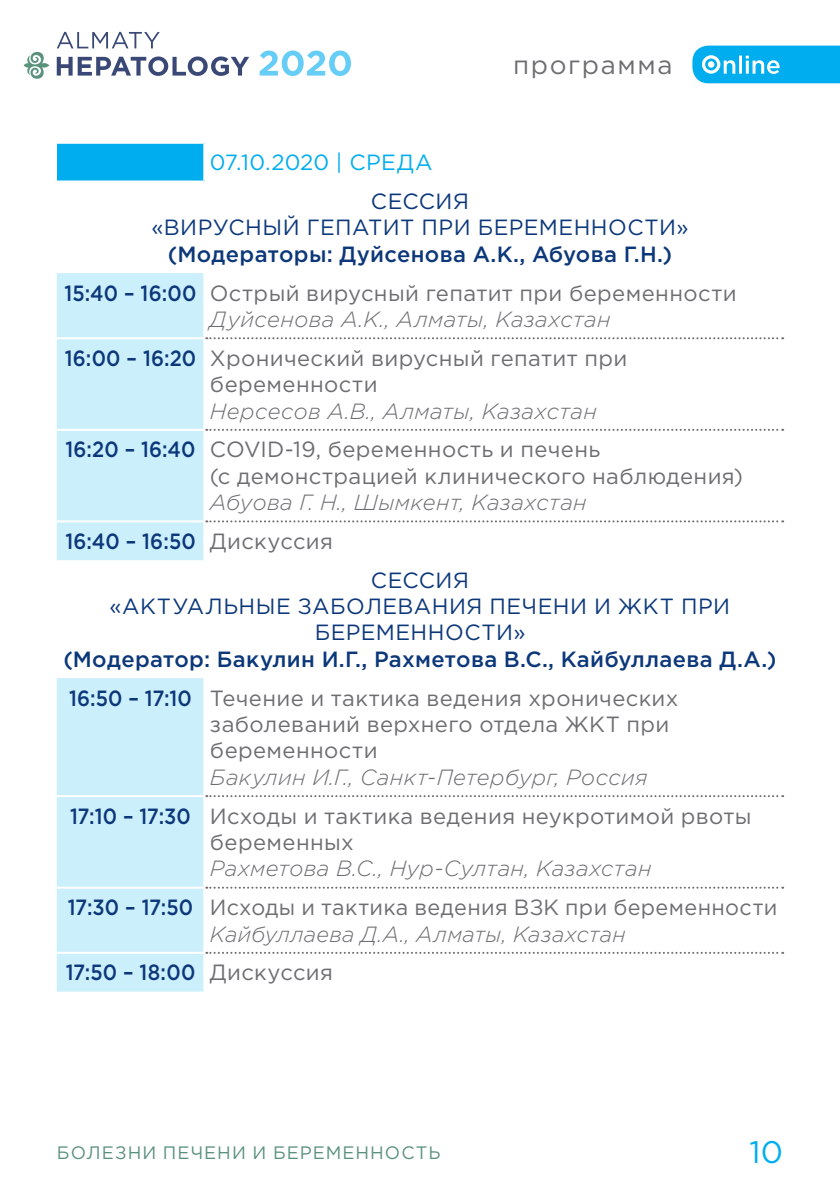
<style>
.page{position:relative;width:840px;height:1191px;background:#fff}
.page>*{position:absolute;margin:0;border:0;box-sizing:border-box;transform-origin:0 0}
.t1{font:31.2px "Gotham Kaz";color:#00aeef}
.t2{font:26px "Gotham Kaz";letter-spacing:.06em;color:#6d6e71}
.t3{font:22px/38.8px "Gotham Kaz";letter-spacing:.015em;color:#6d6e71}
.t4{font:italic 300 22px/38.8px "Gotham Kaz";letter-spacing:.015em;color:#6d6e71}
.t5{font:500 22px/38.8px "Gotham Kaz";letter-spacing:.015em;color:#0c387a}
.t6{font:22px/26.4px "Gotham Kaz";letter-spacing:.025em;color:#0c387a;text-align:center}
.t7{font:500 22px "Gotham Kaz";letter-spacing:.015em;color:#0c387a;scale:.9 1}
.t8{font:22px "Gotham Kaz";letter-spacing:.015em;color:#00aeef}
.t9{font:18px "Gotham Kaz";letter-spacing:.06em;color:#5b927c}
.s1{font-weight:400;color:#6d6e71}
.s2{font-weight:500;font-style:normal;color:#0c387a}
.s3{font-weight:400;font-style:normal}
.s4{font-weight:300;font-style:italic}
.s5{font-weight:500;color:#0c387a}
</style>
<div class="page">
<svg style="left:24px;top:52px;width:25px;height:27px"></svg>
<svg style="left:259px;top:50px;width:92px;height:26px"></svg>
<svg style="left:57px;top:56px;width:192px;height:20px"></svg>
<svg style="left:57px;top:32px;width:103px;height:16px"></svg>
<svg style="left:692px;top:46px;width:147px;height:37px;background:#1fb8f0"></svg>
<div style="left:57px;top:143px;width:147px;height:38px;background:#00aeef"></div>
<svg style="left:57px;top:273px;width:146px;height:718px;fill:#cceffc"></svg>
<hr style="left:203px;top:144px;width:2px;height:36px;background:#fff">
<hr style="left:57px;top:180px;width:147px;height:2px;background:#fff">
<hr style="left:57px;top:142px;width:147px;height:2px;background:#fff">
<hr style="left:57px;top:337px;width:148px;height:2px;background:#fff">
<hr style="left:57px;top:429px;width:148px;height:2px;background:#fff">
<hr style="left:57px;top:520px;width:148px;height:2px;background:#fff">
<hr style="left:57px;top:795px;width:148px;height:2px;background:#fff">
<hr style="left:57px;top:886px;width:148px;height:2px;background:#fff">
<hr style="left:57px;top:952px;width:148px;height:2px;background:#fff">
<svg style="left:206px;top:337px;width:576px;height:2px"></svg>
<svg style="left:206px;top:429px;width:576px;height:2px"></svg>
<svg style="left:206px;top:520px;width:576px;height:2px"></svg>
<svg style="left:206px;top:795px;width:576px;height:2px"></svg>
<svg style="left:206px;top:886px;width:576px;height:2px"></svg>
<svg style="left:206px;top:952px;width:576px;height:2px"></svg>
<p class="t2" style="left:513px;top:50px;width:161px">программа</p>
<p class="t8" style="left:210px;top:150px;width:224px">07.10.2020 | СРЕДА</p>
<p class="t6" style="left:151px;top:188px;width:538px">СЕССИЯ<br>«ВИРУСНЫЙ ГЕПАТИТ ПРИ БЕРЕМЕННОСТИ»</p>
<p class="t5" style="left:65px;top:234px;width:673px;text-indent:103px">(Модераторы: Дуйсенова А.К., Абуова Г.Н.)<br>15:40 – 16:00 <span class="s1">Острый вирусный гепатит при беременности</span></p>
<p class="t4" style="left:65px;top:300px;width:563px;text-indent:145px">Дуйсенова А.К., Алматы, Казахстан<br><span class="s2">16:00 – 16:20</span> <span class="s3">Хронический вирусный гепатит при</span></p>
<p class="t3" style="left:210px;top:365px;width:169px">беременности</p>
<p class="t4" style="left:65px;top:391px;width:536px;text-align:right">Нерсесов А.В., Алматы, Казахстан<br><span class="s2">16:20 – 16:40</span> <span class="s3">COVID-19, беременность и печень</span></p>
<p class="t3" style="left:210px;top:456px;width:534px">(с демонстрацией клинического наблюдения)</p>
<p class="t4" style="left:210px;top:483px;width:378px">Абуова Г. Н., Шымкент, Казахстан</p>
<p class="t7" style="left:65px;top:528px;width:299px">16:40 – 16:50 <span class="s1">Дискуссия</span></p>
<p class="t6" style="left:371px;top:566px;width:99px">СЕССИЯ</p>
<p class="t6" style="left:109px;top:593px;width:621px">«АКТУАЛЬНЫЕ ЗАБОЛЕВАНИЯ ПЕЧЕНИ И ЖКТ ПРИ<br>БЕРЕМЕННОСТИ»</p>
<p class="t5" style="left:63px;top:639px;width:714px">(Модератор: Бакулин И.Г., Рахметова В.С., Кайбуллаева Д.А.)<br>16:50 – 17:10 <span class="s1">Течение и тактика ведения хронических</span></p>
<p class="t3" style="left:210px;top:711px;width:460px;line-height:26.4px">заболеваний верхнего отдела ЖКТ при беременности</p>
<p class="t3" style="left:70px;top:757px;width:682px;text-indent:140px"><span class="s4">Бакулин И.Г., Санкт-Петербург, Россия<br></span><span class="s5">17:10 – 17:30</span> Исходы и тактика ведения неукротимой рвоты</p>
<p class="t3" style="left:210px;top:822px;width:145px">беременных</p>
<p class="t3" style="left:68px;top:849px;width:710px;text-indent:142px"><span class="s4">Рахметова В.С., Нур-Султан, Казахстан<br></span><span class="s5">17:30 – 17:50</span> Исходы и тактика ведения ВЗК при беременности</p>
<p class="t4" style="left:66px;top:914px;width:561px;text-indent:144px">Кайбуллаева Д.А., Алматы, Казахстан<br><span class="s2">17:50 – 18:00</span> <span class="s3">Дискуссия</span></p>
<p class="t9" style="left:57px;top:1142px;width:385px">БОЛЕЗНИ ПЕЧЕНИ И БЕРЕМЕННОСТЬ</p>
<h1 class="t1" style="left:749px;top:1134px;width:35px">10</h1>
</div>
